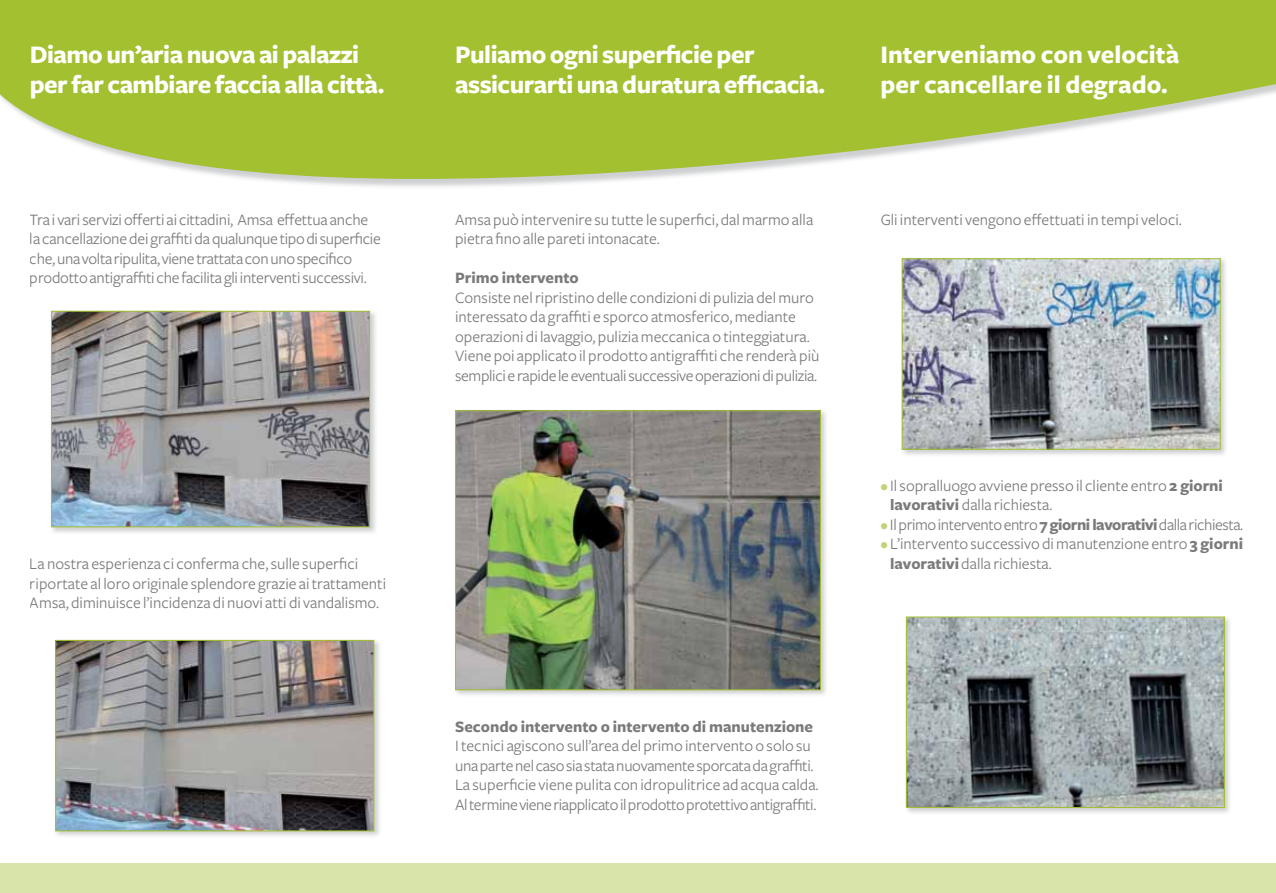
<style>
.page{position:relative;width:1276px;height:893px;background:#fff}
.page>*{position:absolute;margin:0;border:0;box-sizing:border-box;transform-origin:0 0}
.t1{font:700 26.25px/30px "Freight Sans";letter-spacing:-.02em;color:#fff}
.t2{font:700 26.25px/30px "Freight Sans";color:#fff}
.t3{font:16.5px/19.5px "Freight Sans";color:#58595b}
.t4{font:16.5px/19.5px "Freight Sans";letter-spacing:-.02em;color:#58595b}
.t5{font:700 16.5px "Freight Sans";color:#58595b}
.t6{font:16.5px "Freight Sans";letter-spacing:-.025em;color:#58595b}
.s1{color:#b2c957}
.s2{font-weight:700}
</style>
<div class="page">
<div style="left:0;top:0;width:1276px;height:189px;background:#a7a9ac;opacity:.55"></div>
<svg style="left:0;top:0;width:1276px;height:179px;fill:#a2c02f"></svg>
<div style="left:0;top:863px;width:1276px;height:30px;background:#d8e4aa"></div>
<div style="left:453px;top:409px;width:375px;height:289px;background:#a7a9ac;opacity:.55"></div>
<img style="left:457px;top:412px;width:362px;height:276px">
<div style="left:455px;top:410px;width:366px;height:280px;border:1px solid #a2c02f"></div>
<div style="left:900px;top:257px;width:328px;height:200px;background:#a7a9ac;opacity:.55"></div>
<img style="left:903px;top:260px;width:315px;height:188px">
<div style="left:901px;top:258px;width:319px;height:192px;border:1px solid #a2c02f"></div>
<div style="left:49px;top:309px;width:329px;height:226px;background:#a7a9ac;opacity:.55"></div>
<img style="left:53px;top:313px;width:315px;height:212px">
<div style="left:51px;top:311px;width:319px;height:216px;border:1px solid #a2c02f"></div>
<div style="left:54px;top:638px;width:328px;height:201px;background:#a7a9ac;opacity:.55"></div>
<img style="left:57px;top:642px;width:315px;height:187px">
<div style="left:55px;top:640px;width:319px;height:191px;border:1px solid #a2c02f"></div>
<div style="left:904px;top:615px;width:328px;height:200px;background:#a7a9ac;opacity:.55"></div>
<img style="left:908px;top:619px;width:315px;height:187px">
<div style="left:906px;top:617px;width:319px;height:191px;border:1px solid #a2c02f"></div>
<h1 class="t1" style="left:30px;top:41px;width:356px">Diamo un’aria nuova ai palazzi per far cambiare faccia alla città.</h1>
<h1 class="t1" style="left:455px;top:41px;width:372px">Puliamo ogni superficie per assicurarti una duratura efficacia.</h1>
<h1 class="t2" style="left:880px;top:41px;width:300px">Interveniamo con velocità per cancellare il degrado.</h1>
<p class="t3" style="left:30px;top:210px;width:352px">Tra i vari servizi offerti ai cittadini, Amsa effettua anche la cancellazione dei graffiti da qualunque tipo di superficie che, una volta ripulita, viene trattata con uno specifico prodotto antigraffiti che facilita gli interventi successivi.</p>
<p class="t3" style="left:455px;top:210px;width:360px">Amsa può intervenire su tutte le superfici, dal marmo alla pietra fino alle pareti intonacate.</p>
<p class="t5" style="left:455px;top:269px;width:125px">Primo intervento</p>
<p class="t3" style="left:455px;top:288px;width:366px">Consiste nel ripristino delle condizioni di pulizia del muro interessato da graffiti e sporco atmosferico, mediante operazioni di lavaggio, pulizia meccanica o tinteggiatura.<br>Viene poi applicato il prodotto antigraffiti che renderà più semplici e rapide le eventuali successive operazioni di pulizia.</p>
<p class="t3" style="left:30px;top:554px;width:358px">La nostra esperienza ci conferma che, sulle superfici riportate al loro originale splendore grazie ai trattamenti<br>Amsa, diminuisce l’incidenza di nuovi atti di vandalismo.</p>
<p class="t5" style="left:455px;top:718px;width:359px">Secondo intervento o intervento di manutenzione</p>
<p class="t4" style="left:455px;top:737px;width:365px">I tecnici agiscono sull’area del primo intervento o solo su una parte nel caso sia stata nuovamente sporcata da graffiti.<br>La superficie viene pulita con idropulitrice ad acqua calda.<br>Al termine viene riapplicato il prodotto protettivo antigraffiti.</p>
<p class="t3" style="left:880px;top:210px;width:303px">Gli interventi vengono effettuati in tempi veloci.</p>
<p class="t3" style="left:890px;top:476px;width:334px;text-indent:-10px"><span class="s1">•</span> Il sopralluogo avviene presso il cliente entro <span class="s2">2 giorni lavorativi</span> dalla richiesta.</p>
<p class="t6" style="left:880px;top:515px;width:364px"><span class="s1">•</span> Il primo intervento entro <span class="s2">7 giorni lavorativi</span> dalla richiesta.</p>
<p class="t3" style="left:890px;top:534px;width:354px;text-indent:-10px"><span class="s1">•</span> L’intervento successivo di manutenzione entro <span class="s2">3 giorni lavorativi</span> dalla richiesta.</p>
</div>
